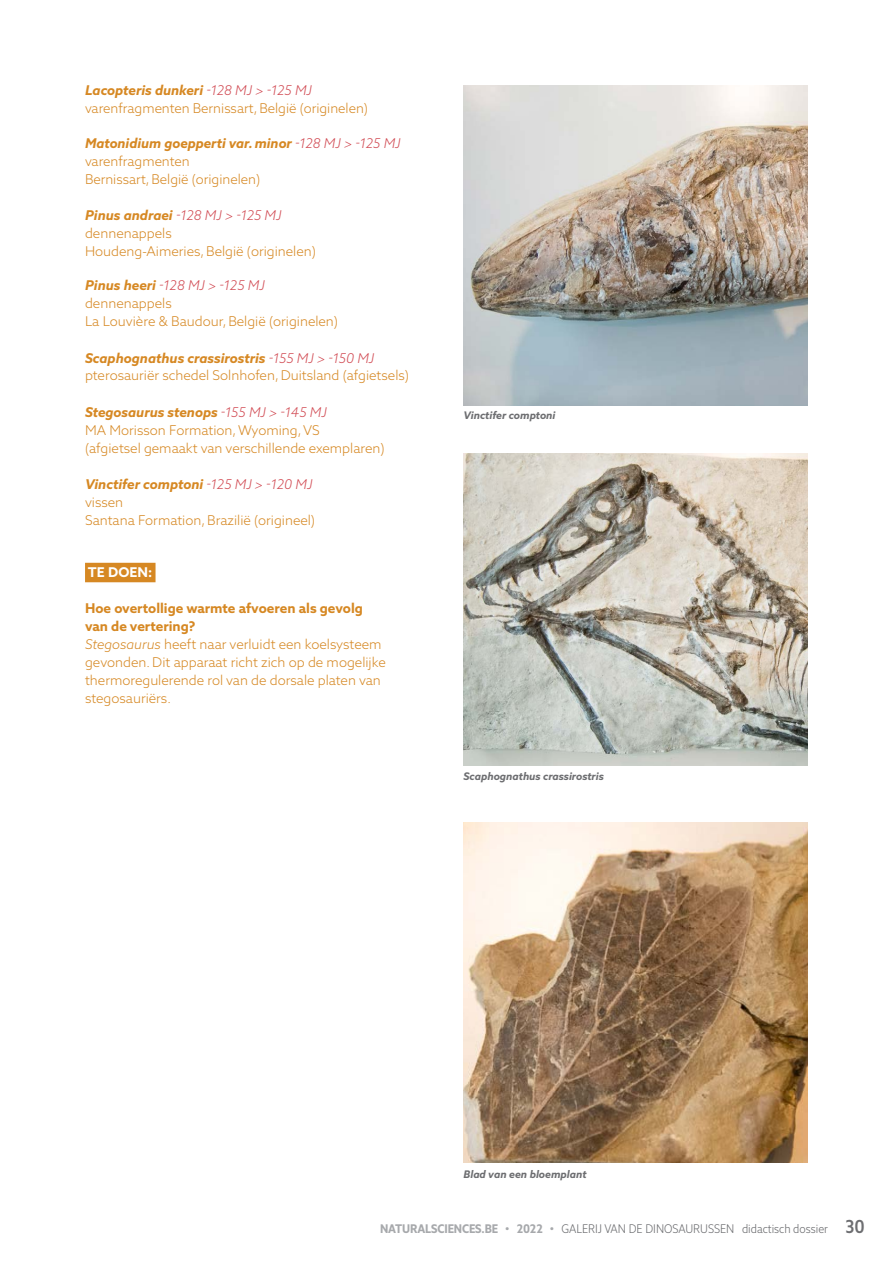
<style>
.page{position:relative;width:893px;height:1263px;background:#fff}
.page>*{position:absolute;margin:0;border:0;box-sizing:border-box;transform-origin:0 0}
.t1{font:300 13.5px/18px "Azo Sans 2";color:#d68823}
.t2{font:700 13.5px "Azo Sans 2";color:#fff}
.t3{font:300 12px "Azo Sans 2 Narrow";color:#6d6e71}
.t4{font:italic 700 10.5px "Azo Sans 2";color:#6d6e71}
.s1{font-weight:700;font-style:italic}
.s2{font-style:italic;color:#d14a53}
.s3{font-weight:700}
.s4{font-style:italic}
.s5{font-weight:700;color:#a7a9ac}
.s6{font-weight:500;font-size:18px}
</style>
<div class="page">
<div style="left:85px;top:563px;width:71px;height:19px;background:#d68823"></div>
<img style="left:463px;top:822px;width:345px;height:341px">
<img style="left:463px;top:454px;width:345px;height:311px">
<img style="left:463px;top:85px;width:345px;height:321px">
<p class="t1" style="left:85px;top:82px;width:284px"><span class="s1">Lacopteris dunkeri</span> <span class="s2">-128 MJ &gt; -125 MJ </span>varenfragmenten Bernissart, België (originelen)</p>
<p class="t1" style="left:85px;top:134px;width:317px"><span class="s1">Matonidium goepperti var. minor</span> <span class="s2">-128 MJ &gt; -125 MJ </span>varenfragmenten<br>Bernissart, België (originelen)</p>
<p class="t1" style="left:85px;top:206px;width:232px"><span class="s1">Pinus andraei</span> <span class="s2">-128 MJ &gt; -125 MJ </span>dennenappels<br>Houdeng-Aimeries, België (originelen)</p>
<p class="t1" style="left:85px;top:277px;width:255px"><span class="s1">Pinus heeri</span> <span class="s2">-128 MJ &gt; -125 MJ </span>dennenappels<br>La Louvière &amp; Baudour, België (originelen)</p>
<p class="t1" style="left:85px;top:349px;width:325px"><span class="s1">Scaphognathus crassirostris</span> <span class="s2">-155 MJ &gt; -150 MJ </span>pterosauriër schedel Solnhofen, Duitsland (afgietsels)</p>
<p class="t1" style="left:85px;top:403px;width:301px"><span class="s1">Stegosaurus stenops</span> <span class="s2">-155 MJ &gt; -145 MJ<br></span>MA Morisson Formation, Wyoming, VS<br>(afgietsel gemaakt van verschillende exemplaren)</p>
<p class="t1" style="left:85px;top:475px;width:232px"><span class="s1">Vinctifer comptoni</span> <span class="s2">-125 MJ &gt; -120 MJ </span>vissen<br>Santana Formation, Brazilië (origineel)</p>
<p class="t2" style="left:88px;top:564px;width:66px">TE DOEN:</p>
<p class="t1" style="left:85px;top:599px;width:302px"><span class="s3">Hoe overtollige warmte afvoeren als gevolg van de vertering?<br></span><span class="s4">Stegosaurus</span> heeft naar verluidt een koelsysteem gevonden. Dit apparaat richt zich op de mogelijke thermoregulerende rol van de dorsale platen van stegosauriërs.</p>
<p class="t4" style="left:463px;top:409px;width:93px">Vinctifer comptoni</p>
<p class="t4" style="left:463px;top:769px;width:142px">Scaphognathus crassirostris</p>
<p class="t4" style="left:463px;top:1168px;width:125px">Blad van een bloemplant</p>
<p class="t3" style="left:380px;top:1221px;width:486px"><span class="s5">NATURALSCIENCES.BE • 2022 •</span> GALERIJ VAN DE DINOSAURUSSEN didactisch dossier <span class="s6">30</span></p>
</div>
